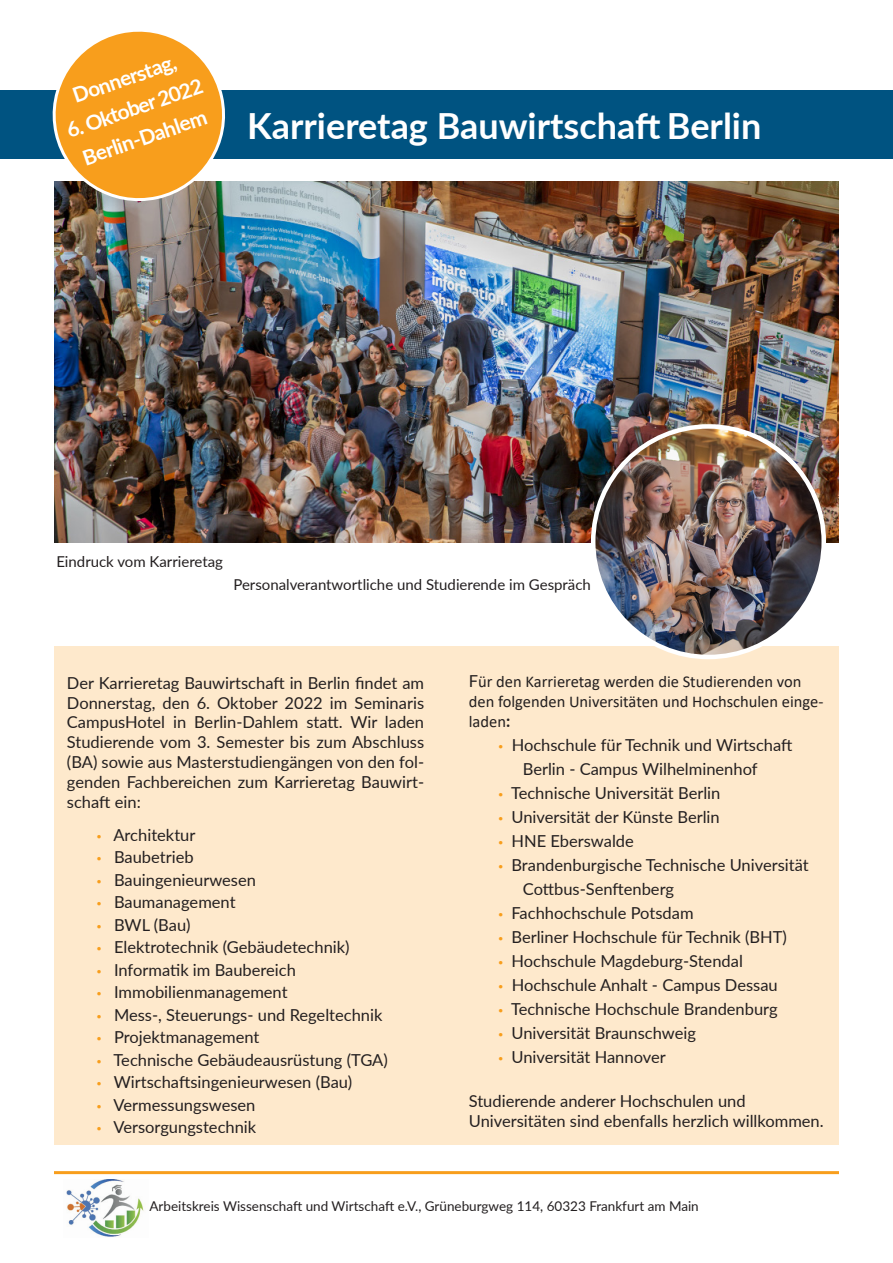
<style>
.page{position:relative;width:893px;height:1263px;background:#fff}
.page>*{position:absolute;margin:0;border:0;box-sizing:border-box;transform-origin:0 0}
.Header1_weiß{font:700 36px "Lato";color:#fff}
.t1{font:700 21px "Lato";color:#fff}
.t2{font:16.5px/19.8px "Lato";color:#231f20}
.t3{font:16.5px/19.8px "Calibri";color:#231f20}
.t4{font:15px "Lato";color:#231f20}
.t5{font:13.5px "Lato";color:#231f20}
.s1{font-family:"Myriad Pro";color:#f89e1c}
.s2{font-family:"Lato"}
.s3{font-family:"Lato";font-weight:700}
</style>
<div class="page">
<div style="left:54px;top:646px;width:785px;height:499px;background:#fee9cc"></div>
<hr style="left:54px;top:1171px;width:785px;height:3px;background:#f89e1c">
<img style="left:66px;top:1179px;width:78px;height:58px">
<div style="left:0;top:90px;width:893px;height:69px;background:#005381"></div>
<img style="left:54px;top:182px;width:785px;height:361px">
<svg style="left:52px;top:31px;width:180px;height:177px"></svg>
<img style="left:593px;top:426px;width:231px;height:231px;border-radius:115px">
<p class="t1" style="left:68px;top:81px;width:109px;rotate:-19deg">Donnerstag,</p>
<p class="t1" style="left:62px;top:116px;width:144px;rotate:-19deg">6. Oktober 2022</p>
<p class="t1" style="left:78px;top:144px;width:132px;rotate:-19deg">Berlin-Dahlem</p>
<p class="Header1_weiß" style="left:247px;top:99px;width:516px">Karrieretag Bauwirtschaft Berlin</p>
<p class="t4" style="left:56px;top:551px;width:168px">Eindruck vom Karrieretag</p>
<p class="t4" style="left:233px;top:573px;width:359px">Personalverantwortliche und Studierende im Gespräch</p>
<p class="t2" style="left:67px;top:672px;width:359px;text-align:justify">Der Karrieretag Bauwirtschaft in Berlin findet am Donnerstag, den 6. Oktober 2022 im Seminaris CampusHotel in Berlin-Dahlem statt. Wir laden Studierende vom 3. Semester bis zum Abschluss (BA) sowie aus Masterstudiengängen von den fol&shy;genden Fachbereichen zum Karrieretag Bauwirt&shy;schaft ein:</p>
<p class="t2" style="left:97px;top:824px;width:100px"><span class="s1">•</span> Architektur</p>
<p class="t2" style="left:97px;top:847px;width:98px"><span class="s1">•</span> Baubetrieb</p>
<p class="t2" style="left:97px;top:869px;width:161px"><span class="s1">•</span> Bauingenieurwesen</p>
<p class="t2" style="left:97px;top:892px;width:140px"><span class="s1">•</span> Baumanagement</p>
<p class="t2" style="left:97px;top:914px;width:95px"><span class="s1">•</span> BWL (Bau)</p>
<p class="t2" style="left:97px;top:937px;width:254px"><span class="s1">•</span> Elektrotechnik (Gebäudetechnik)</p>
<p class="t2" style="left:97px;top:959px;width:201px"><span class="s1">•</span> Informatik im Baubereich</p>
<p class="t2" style="left:97px;top:982px;width:192px"><span class="s1">•</span> Immobilienmanagement</p>
<p class="t2" style="left:97px;top:1004px;width:287px"><span class="s1">•</span> Mess-, Steuerungs- und Regeltechnik</p>
<p class="t2" style="left:97px;top:1027px;width:164px"><span class="s1">•</span> Projektmanagement</p>
<p class="t2" style="left:97px;top:1049px;width:293px"><span class="s1">•</span> Technische Gebäudeausrüstung (TGA)</p>
<p class="t2" style="left:97px;top:1072px;width:257px"><span class="s1">•</span> Wirtschaftsingenieurwesen (Bau)</p>
<p class="t2" style="left:97px;top:1094px;width:160px"><span class="s1">•</span> Vermessungswesen</p>
<p class="t2" style="left:97px;top:1117px;width:161px"><span class="s1">•</span> Versorgungstechnik</p>
<p class="t3" style="left:469px;top:672px;width:356px"><span class="s2">F</span>ür den Karrieretag werden die Studierenden von den folgenden Universitäten und Hochschulen einge&shy;laden<span class="s3">:</span></p>
<p class="t2" style="left:523px;top:732px;width:271px;line-height:24px;text-indent:-24px"><span class="s1">•</span> Hochschule für Technik und Wirtschaft<br>Berlin - Campus Wilhelminenhof</p>
<p class="t2" style="left:498px;top:782px;width:224px"><span class="s1">•</span> Technische Universität Berlin</p>
<p class="t2" style="left:498px;top:806px;width:223px"><span class="s1">•</span> Universität der Künste Berlin</p>
<p class="t2" style="left:498px;top:830px;width:137px"><span class="s1">•</span> HNE Eberswalde</p>
<p class="t2" style="left:523px;top:852px;width:287px;line-height:24px;text-indent:-24px"><span class="s1">•</span> Brandenburgische Technische Universität<br>Cottbus-Senftenberg</p>
<p class="t2" style="left:498px;top:902px;width:197px"><span class="s1">•</span> Fachhochschule Potsdam</p>
<p class="t2" style="left:498px;top:926px;width:290px"><span class="s1">•</span> Berliner Hochschule für Technik (BHT)</p>
<p class="t2" style="left:498px;top:950px;width:246px"><span class="s1">•</span> Hochschule Magdeburg-Stendal</p>
<p class="t2" style="left:499px;top:974px;width:281px"><span class="s1">•</span> Hochschule Anhalt - Campus Dessau</p>
<p class="t2" style="left:498px;top:998px;width:281px"><span class="s1">•</span> Technische Hochschule Brandenburg</p>
<p class="t2" style="left:498px;top:1022px;width:199px"><span class="s1">•</span> Universität Braunschweig</p>
<p class="t2" style="left:498px;top:1046px;width:169px"><span class="s1">•</span> Universität Hannover</p>
<p class="t2" style="left:469px;top:1090px;width:356px">Studierende anderer Hochschulen und<br>Universitäten sind ebenfalls herzlich willkommen.</p>
<p class="t5" style="left:149px;top:1196px;width:551px">Arbeitskreis Wissenschaft und Wirtschaft e.V., Grüneburgweg 114, 60323 Frankfurt am Main</p>
</div>
